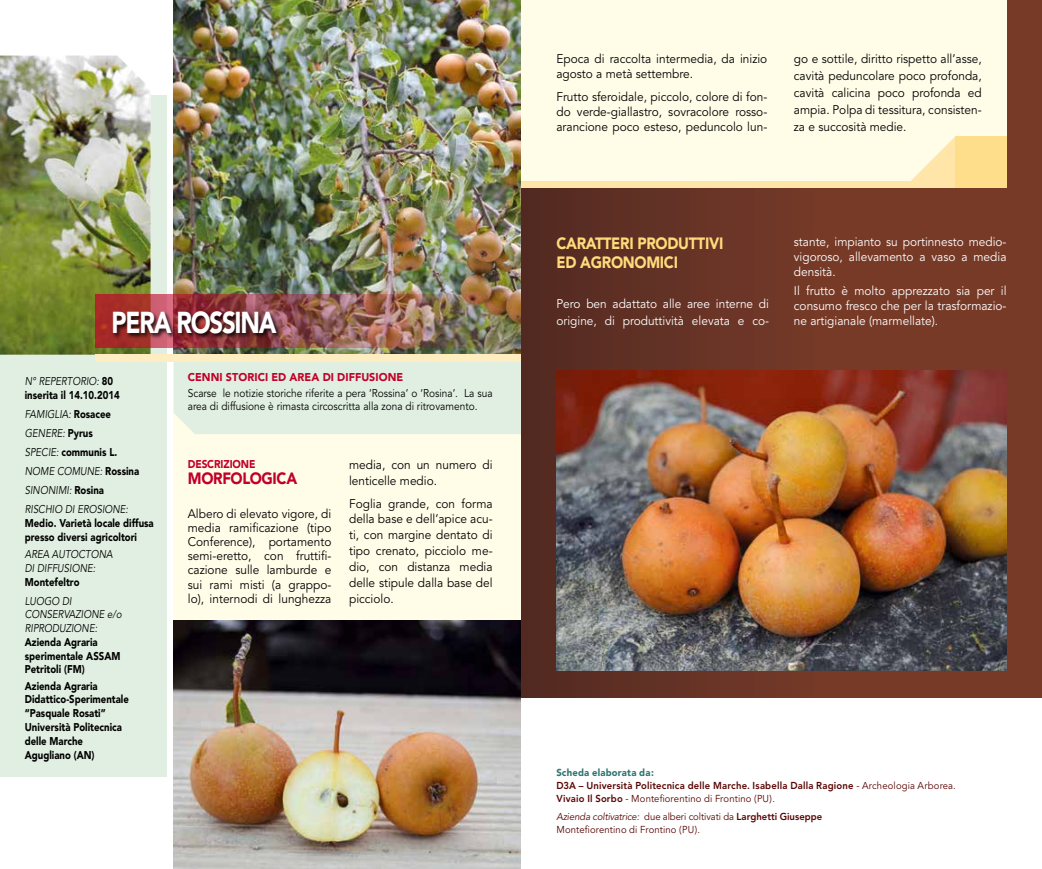
<style>
.page{position:relative;width:1042px;height:869px;background:#fff}
.page>*{position:absolute;margin:0;border:0;box-sizing:border-box;transform-origin:0 0}
.t1{font:900 30px "Avenir";letter-spacing:-.05em;color:#fff;scale:.8 1}
.t2{font:900 16.25px/19px "Avenir";letter-spacing:-.02em;color:#ffdb7b;scale:.9 1}
.t3{font:900 16.25px "Avenir";letter-spacing:-.02em;color:#c10028;scale:.9 1}
.t4{font:12.5px/15.9px "Avenir";color:#000;text-align:justify;scale:.95 1}
.t5{font:12.5px/15.1px "Avenir";color:#fff;text-align:justify;scale:.95 1}
.t6{font:900 11.25px/13.8px "Avenir";color:#000;scale:.85 1}
.t7{font:italic 11.25px/19.1px "Avenir";color:#000;scale:.85 1}
.t8{font:11.25px/12.8px "Avenir";color:#000;scale:.9 1}
.t9{font:900 11.25px "Avenir";letter-spacing:.005em;color:#c10028;scale:.95 1}
.t10{font:900 11.25px "Avenir";letter-spacing:.005em;color:#c10028;scale:.9 1}
.t11{font:800 10px/13px "Avenir";letter-spacing:.02em;color:#570400;scale:.95 1}
.t12{font:10px/13px "Avenir";letter-spacing:.015em;color:#570400;scale:.95 1}
.s1{font-weight:400;font-style:italic}
.s2{font-weight:900;font-style:normal}
.s3{font-style:inherit}
.s4{font-weight:900;color:#2e746f}
.s5{font-weight:400}
.s6{font-style:italic}
.s7{font-weight:800}
</style>
<div class="page">
<img style="left:521px;top:0;width:521px;height:697px">
<div style="left:521px;top:0;width:485px;height:184px;background:#fffde8"></div>
<img style="left:556px;top:370px;width:450px;height:300px">
<img style="left:174px;top:0;width:347px;height:354px">
<div style="left:0;top:96px;width:167px;height:680px;background:#e1efe2"></div>
<img style="left:0;top:56px;width:151px;height:298px">
<div style="left:174px;top:354px;width:347px;height:514px;background:#fffde8"></div>
<img style="left:96px;top:294px;width:425px;height:53px">
<div style="left:112px;top:310px;width:171px;height:29px;background:#000;opacity:.85"></div>
<div style="left:521px;top:181px;width:485px;height:7px;background:#ffe5a7"></div>
<svg style="left:911px;top:137px;width:44px;height:44px"></svg>
<div style="left:955px;top:136px;width:51px;height:52px;background:#ffde8b"></div>
<div style="left:174px;top:361px;width:347px;height:73px;background:#e1efe2"></div>
<div style="left:96px;top:354px;width:425px;height:7px;background:#ffedc2"></div>
<img style="left:174px;top:620px;width:347px;height:248px">
<h1 class="t1" style="left:112px;top:304px;width:208px">PERA ROSSINA</h1>
<p class="t6" style="left:25px;top:374px;width:113px"><span class="s1">N° REPERTORIO:</span> 80 inserita il 14.10.2014</p>
<p class="t7" style="left:25px;top:404px;width:136px">FAMIGLIA: <span class="s2">Rosacee<br></span>GENERE: <span class="s2">Pyrus<br></span>SPECIE: <span class="s2">communis L.<br></span>NOME COMUNE: <span class="s2">Rossina<br></span>SINONIMI: <span class="s2">Rosina<br></span>RISCHIO DI EROSIONE:</p>
<p class="t6" style="left:25px;top:516px;width:153px">Medio. Varietà locale diffusa presso diversi agricoltori</p>
<p class="t7" style="left:25px;top:547px;width:105px;line-height:13.8px">AREA AUTOCTONA<br>DI DIFFUSIONE:</p>
<p class="t6" style="left:25px;top:574px;width:66px">Montefeltro</p>
<p class="t7" style="left:25px;top:594px;width:115px;line-height:13.8px">LUOGO DI<br>CONSERVAZIONE e/o<br>RIPRODUZIONE:</p>
<p class="t6" style="left:25px;top:634px;width:114px">Azienda Agraria sperimentale ASSAM<br>Petritoli (FM)</p>
<p class="t6" style="left:25px;top:678px;width:124px">Azienda Agraria<br>Didattico-Sperimentale “Pasquale Rosati”<br>Università Politecnica delle Marche<br>Agugliano (AN)</p>
<p class="t9" style="left:188px;top:370px;width:228px">CENNI STORICI ED AREA DI DIFFUSIONE</p>
<p class="t8" style="left:188px;top:387px;width:340px">Scarse le notizie storiche riferite a pera ‘Rossina’ o ‘Rosina’. La sua area di diffusione è rimasta circoscritta alla zona di ritrovamento.</p>
<p class="t10" style="left:188px;top:457px;width:77px">DESCRIZIONE</p>
<h2 class="t3" style="left:188px;top:468px;width:123px">MORFOLOGICA</h2>
<p class="t4" style="left:188px;top:506px;width:153px;line-height:14.1px">Albero di elevato vigore, di media ramificazione (tipo Conference), portamento semi-eretto, con fruttifi&shy;cazione sulle lamburde e sui rami misti (a grappo&shy;lo), internodi di lunghezza</p>
<p class="t4" style="left:349px;top:457px;width:153px">media, con un numero di lenticelle medio.</p>
<p class="t4" style="left:349px;top:495px;width:153px">Foglia grande, con forma della base e dell’apice acu&shy;ti, con margine dentato di tipo crenato, picciolo me&shy;dio, con distanza media delle stipule dalla base del picciolo.</p>
<p class="t4" style="left:556px;top:51px;width:223px;line-height:15.4px">Epoca di raccolta intermedia, da inizio agosto a metà settembre.</p>
<p class="t4" style="left:556px;top:89px;width:223px;line-height:15.4px">Frutto sferoidale, piccolo, colore di fon&shy;do verde-giallastro, sovracolore rosso&shy;arancione poco esteso, peduncolo lun-</p>
<p class="t4" style="left:794px;top:50px;width:199px;line-height:17.1px">go e sottile, diritto rispetto all’asse, cavità peduncolare poco profonda, cavità calicina poco profonda ed ampia. Polpa di tessitura, consisten&shy;za e succosità medie.</p>
<h2 class="t2" style="left:556px;top:234px;width:187px">CARATTERI PRODUTTIVI<br><span class="s3">ED</span> AGRONOMICI</h2>
<p class="t5" style="left:556px;top:295px;width:225px;line-height:17.1px">Pero ben adattato alle aree interne di origine, di produttività elevata e co-</p>
<p class="t5" style="left:794px;top:234px;width:225px">stante, impianto su portinnesto medio&shy;vigoroso, allevamento a vaso a media densità.</p>
<p class="t5" style="left:794px;top:283px;width:225px">Il frutto è molto apprezzato sia per il consumo fresco che per la trasformazio&shy;ne artigianale (marmellate).</p>
<p class="t11" style="left:556px;top:765px;width:422px"><span class="s4">Scheda elaborata da:<br></span>D3A – Università Politecnica delle Marche. Isabella Dalla Ragione <span class="s5">- Archeologia Arborea.<br></span>Vivaio Il Sorbo <span class="s5">- Montefiorentino di Frontino (PU).</span></p>
<p class="t12" style="left:556px;top:809px;width:281px"><span class="s6">Azienda coltivatrice:</span> due alberi coltivati da <span class="s7">Larghetti Giuseppe<br></span>Montefiorentino di Frontino (PU).</p>
</div>
